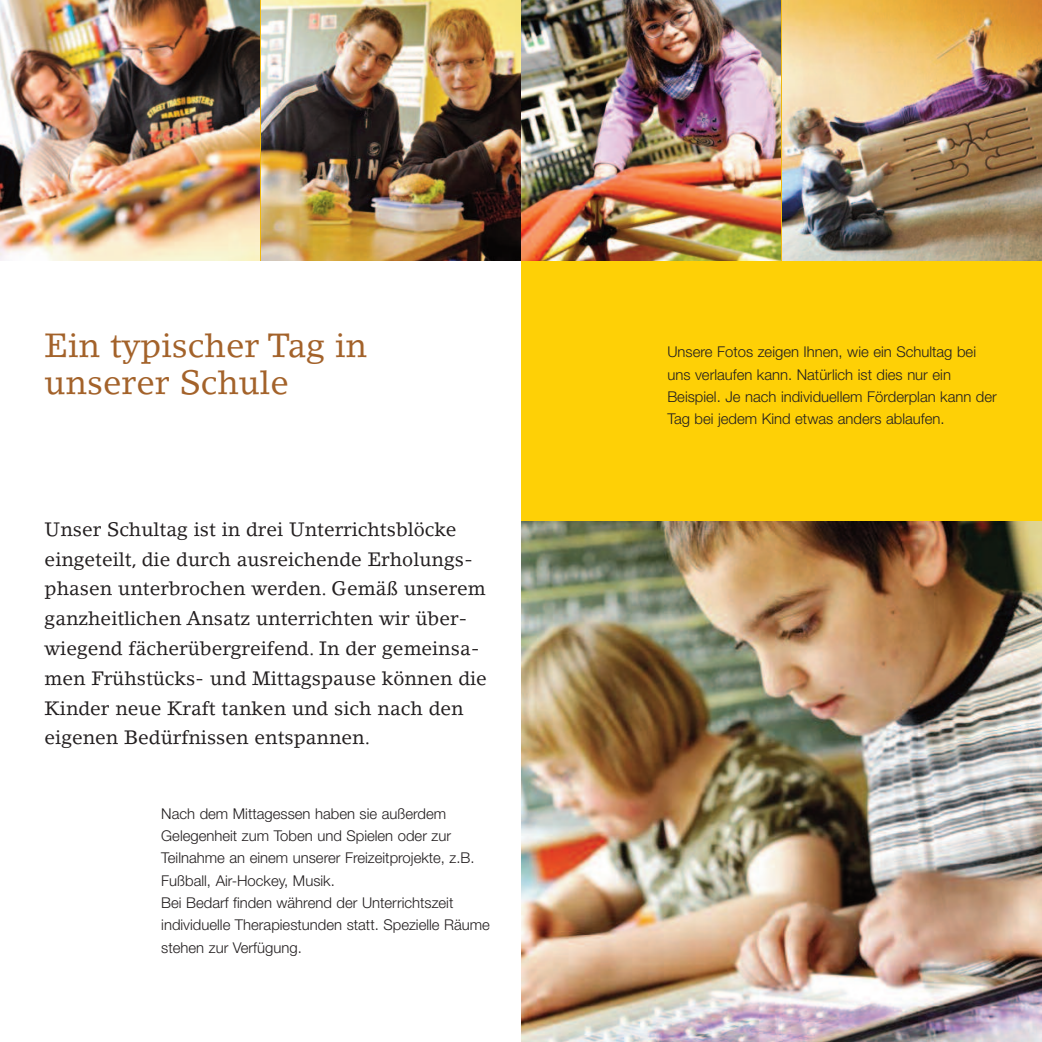
<style>
.page{position:relative;width:1042px;height:1042px;background:#fff}
.page>*{position:absolute;margin:0;border:0;box-sizing:border-box;transform-origin:0 0}
.t1{font:33.25px/37.3px "Lino Letter Roman Os F";color:#a3622a}
.t2{font:19.25px/29.8px "Lino Letter Roman Os F";color:#231f20}
.t3{font:300 14.88px/22.4px "Helvetica Neue";color:#231f20}
</style>
<div class="page">
<div style="left:521px;top:0;width:521px;height:1042px;background:#fed006"></div>
<img style="left:522px;top:521px;width:520px;height:521px">
<img style="left:521px;top:0;width:260px;height:260px">
<img style="left:260px;top:0;width:261px;height:260px">
<img style="left:781px;top:0;width:261px;height:260px">
<img style="left:0;top:0;width:260px;height:260px">
<h1 class="t1" style="left:45px;top:330px;width:324px">Ein typischer Tag in unserer Schule</h1>
<p class="t2" style="left:45px;top:516px;width:444px">Unser Schultag ist in drei Unterrichtsblöcke eingeteilt, die durch ausreichende Erholungs&shy;phasen unterbrochen werden. Gemäß unserem ganzheitlichen Ansatz unterrichten wir über&shy;wiegend fächerübergreifend. In der gemeinsa&shy;men Frühstücks- und Mittagspause können die Kinder neue Kraft tanken und sich nach den eigenen Bedürfnissen entspannen.</p>
<p class="t3" style="left:161px;top:803px;width:330px">Nach dem Mittagessen haben sie außerdem Gelegenheit zum Toben und Spielen oder zur Teilnahme an einem unserer Freizeitprojekte, z.B.<br>Fußball, Air-Hockey, Musik.<br>Bei Bedarf finden während der Unterrichtszeit individuelle Therapiestunden statt. Spezielle Räume stehen zur Verfügung.</p>
<p class="t3" style="left:667px;top:342px;width:331px">Unsere Fotos zeigen Ihnen, wie ein Schultag bei uns verlaufen kann. Natürlich ist dies nur ein Beispiel. Je nach individuellem Förderplan kann der Tag bei jedem Kind etwas anders ablaufen.</p>
</div>
